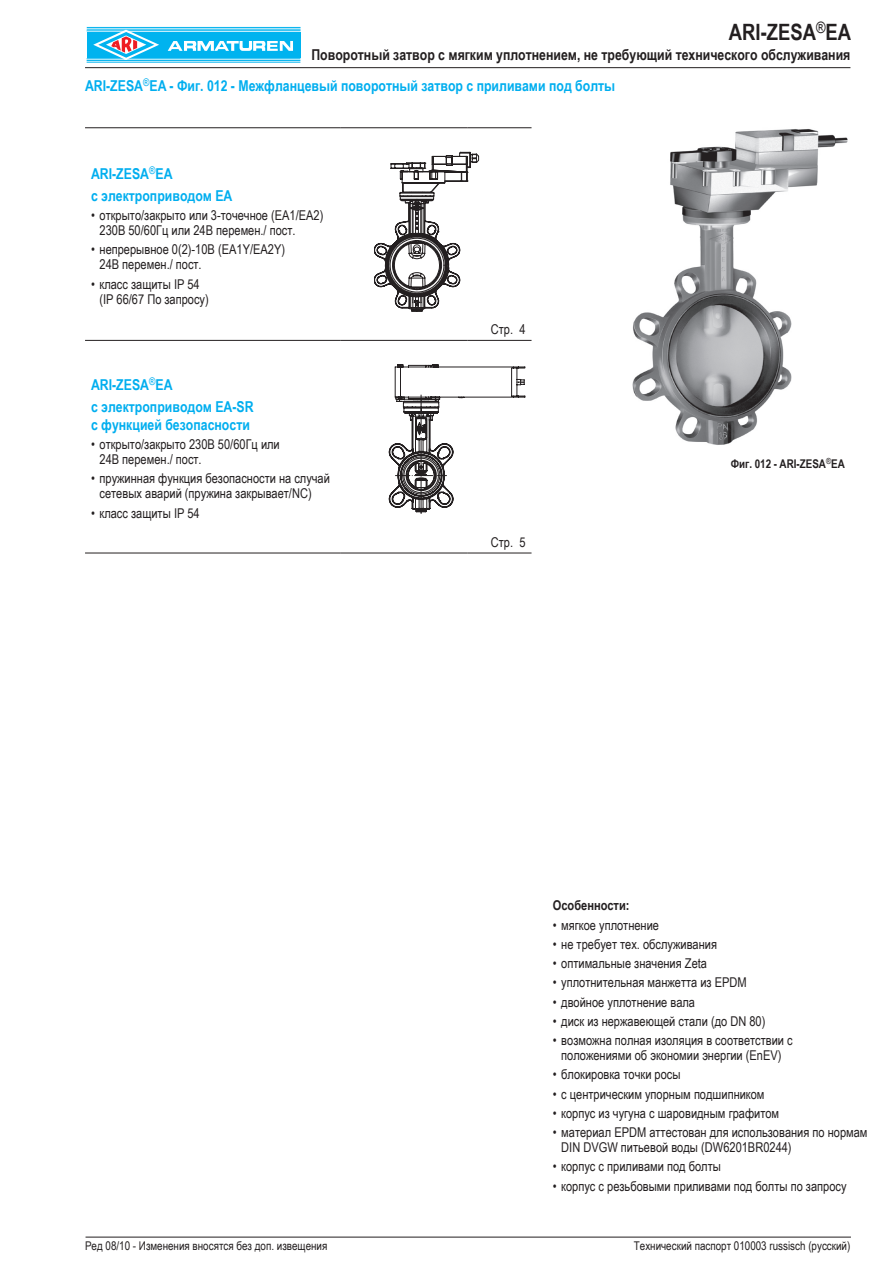
<style>
.page{position:relative;width:893px;height:1263px;background:#fff}
.page>*{position:absolute;margin:0;border:0;box-sizing:border-box;transform-origin:0 0}
.t1{font:700 22.5px "Arial Narrow";color:#231f20}
.t2{font:700 15px/31px "Arial Narrow";color:#231f20}
.t3{font:700 15px/22.2px "Arial Narrow";color:#00aeef}
.t4{font:13.5px/15px "Arial Narrow";color:#231f20}
.t5{font:700 13.5px "Arial Narrow";color:#231f20}
.t6{font:12px "Arial Narrow";color:#231f20}
.t7{font:700 12px "Arial Narrow";color:#231f20}
.s1{color:#00aeef}
</style>
<div class="page">
<svg style="left:86px;top:26px;width:215px;height:37px"></svg>
<div style="left:87px;top:32px;width:213px;height:25px;background:#00b3ef"></div>
<hr style="left:87px;top:27px;width:214px;height:1px;background:#00b3ef">
<hr style="left:87px;top:29px;width:214px;height:1px;background:#00b3ef">
<hr style="left:87px;top:31px;width:38px;height:1px;background:#00b3ef">
<hr style="left:126px;top:30px;width:175px;height:1px;background:#00b3ef">
<hr style="left:87px;top:62px;width:213px;height:1px;background:#00b3ef">
<hr style="left:87px;top:60px;width:213px;height:1px;background:#00b3ef">
<hr style="left:87px;top:59px;width:37px;height:1px;background:#00b3ef">
<hr style="left:127px;top:59px;width:173px;height:1px;background:#00b3ef">
<svg style="left:168px;top:41px;width:125px;height:10px"></svg>
<svg style="left:93px;top:30px;width:66px;height:30px"></svg>
<img style="left:632px;top:129px;width:216px;height:316px">
<svg style="left:374px;top:152px;width:105px;height:159px"></svg>
<svg style="left:389px;top:365px;width:136px;height:148px"></svg>
<hr style="left:85px;top:67px;width:765px;height:1px;background:#231f20">
<hr style="left:86px;top:1237px;width:765px;height:1px;background:#231f20">
<hr style="left:85px;top:127px;width:255px;height:1px;background:#231f20">
<hr style="left:340px;top:127px;width:128px;height:1px;background:#231f20">
<hr style="left:468px;top:127px;width:63px;height:1px;background:#231f20">
<hr style="left:85px;top:340px;width:255px;height:1px;background:#231f20">
<hr style="left:340px;top:340px;width:128px;height:1px;background:#231f20">
<hr style="left:468px;top:340px;width:63px;height:1px;background:#231f20">
<hr style="left:85px;top:553px;width:255px;height:1px;background:#231f20">
<hr style="left:340px;top:553px;width:128px;height:1px;background:#231f20">
<hr style="left:468px;top:553px;width:63px;height:1px;background:#231f20">
<h1 class="t1" style="left:729px;top:15px;width:124px">ARI-ZESA<sup>®</sup>EA</h1>
<p class="t2" style="left:85px;top:38px;width:767px;text-indent:226px">Поворотный затвор с мягким уплотнением, не требующий технического обслуживания<br><span class="s1">ARI-ZESA</span><sup>®</sup><span class="s1">EA - Фиг. 012 - Межфланцевый поворотный затвор с приливами под болты</span></p>
<p class="t3" style="left:91px;top:161px;width:143px">ARI-ZESA<sup>®</sup>EA<br>с электроприводом EA</p>
<p class="t4" style="left:100px;top:207px;width:225px;text-indent:-9px">• открыто/закрыто или 3-точечное (EA1/EA2)<br>230B 50/60Гц или 24В перемен./ пост.</p>
<p class="t4" style="left:100px;top:242px;width:187px;text-indent:-9px">• непрерывное 0(2)-10В (EA1Y/EA2Y)<br>24В перемен./ пост.</p>
<p class="t4" style="left:100px;top:276px;width:111px;text-indent:-9px">• класс защиты IP 54 (IP 66/67 По запросу)</p>
<p class="t3" style="left:91px;top:373px;width:164px">ARI-ZESA<sup>®</sup>EA<br>с электроприводом EA-SR</p>
<p class="t3" style="left:91px;top:413px;width:160px">с функцией безопасности</p>
<p class="t4" style="left:100px;top:436px;width:182px;text-indent:-9px">• открыто/закрыто 230B 50/60Гц или<br>24В перемен./ пост.</p>
<p class="t4" style="left:100px;top:471px;width:232px;text-indent:-9px">• пружинная функция безопасности на случай сетевых аварий (пружина закрывает/NC)</p>
<p class="t4" style="left:91px;top:505px;width:110px">• класс защиты IP 54</p>
<p class="t4" style="left:491px;top:322px;width:36px">Cтр. 4</p>
<p class="t4" style="left:491px;top:534px;width:36px">Cтр. 5</p>
<p class="t7" style="left:731px;top:455px;width:116px">Фиг. 012 - ARI-ZESA<sup>®</sup>EA</p>
<p class="t5" style="left:553px;top:895px;width:78px">Особенности:</p>
<p class="t4" style="left:553px;top:917px;width:108px">• мягкое уплотнение</p>
<p class="t4" style="left:553px;top:936px;width:166px">• не требует тех. oбслуживания</p>
<p class="t4" style="left:553px;top:955px;width:156px">• оптимальные значения Zeta</p>
<p class="t4" style="left:553px;top:975px;width:195px">• yплотнительная манжетта из EPDM</p>
<p class="t4" style="left:553px;top:994px;width:144px">• двойное уплотнение вала</p>
<p class="t4" style="left:553px;top:1013px;width:214px">• диск из нержавеющей стали (до DN 80)</p>
<p class="t4" style="left:553px;top:1032px;width:241px;text-align:center">• возможна полная изоляция в соответствии с положениями об экономии энергии (EnEV)</p>
<p class="t4" style="left:553px;top:1067px;width:129px">• блокировка точки росы</p>
<p class="t4" style="left:553px;top:1086px;width:213px">• с центрическим упорным подшипником</p>
<p class="t4" style="left:553px;top:1105px;width:228px">• корпус из чугуна с шаровидным графитом</p>
<p class="t4" style="left:561px;top:1124px;width:308px;text-indent:-9px">• материал EPDM аттестован для использования по нормам<br>DIN DVGW питьевой воды (DW6201BR0244)</p>
<p class="t4" style="left:553px;top:1159px;width:170px">• корпус с приливами под болты</p>
<p class="t4" style="left:553px;top:1178px;width:295px">• корпус с резьбовыми приливами под болты по запросу</p>
<p class="t6" style="left:85px;top:1237px;width:244px">Ред 08/10 - Изменения вносятся без доп. извещения</p>
<p class="t6" style="left:634px;top:1237px;width:218px">Технический паспорт 010003 russisch (русский)</p>
</div>
